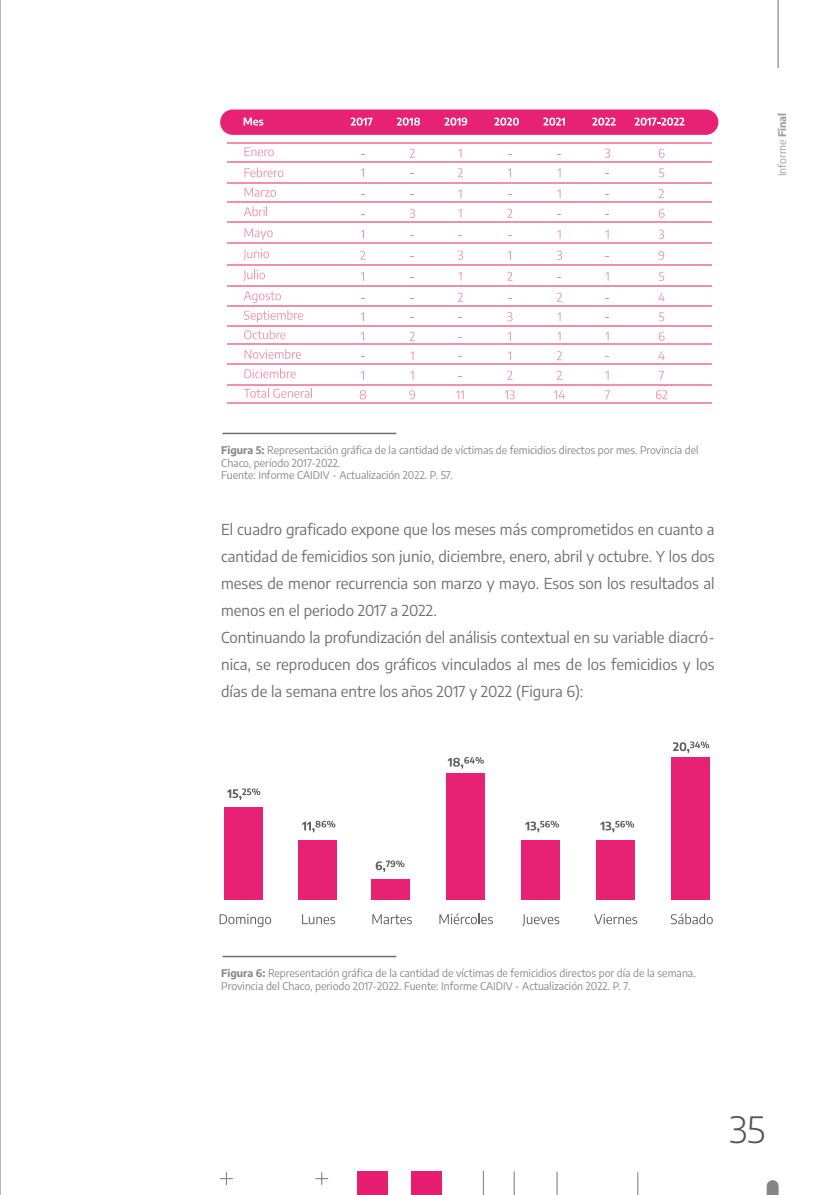
<style>
.page{position:relative;width:821px;height:1195px;background:#fff}
.page>*{position:absolute;margin:0;border:0;box-sizing:border-box;transform-origin:0 0}
.t1{font:300 36px "Encode Sans";color:#555454}
.t2{font:15px/27px "Encode Sans";color:#706f6f}
.t3{font:10.5px/12.6px "Encode Sans";color:#878787}
.t4{font:10.5px "Encode Sans";color:#9d9d9c}
.s1{font-weight:700}
</style>
<div class="page">
<hr style="left:777px;top:0;width:2px;height:68px;background:#9d9d9c">
<hr style="left:0;top:0;width:1px;height:1195px;background:#9d9d9c">
<div style="left:411px;top:1171px;width:30px;height:24px;background:#e71d72"></div>
<div style="left:357px;top:1171px;width:30px;height:24px;background:#e71d72"></div>
<div style="left:766px;top:1186px;width:12px;height:9px;background:#868686"></div>
<svg style="left:483px;top:1171px;width:1px;height:24px"></svg>
<svg style="left:637px;top:1172px;width:1px;height:23px"></svg>
<svg style="left:556px;top:1172px;width:1px;height:23px"></svg>
<hr style="left:513px;top:1172px;width:2px;height:23px;background:#868686">
<svg style="left:316px;top:1172px;width:12px;height:12px"></svg>
<svg style="left:220px;top:1172px;width:12px;height:12px"></svg>
<hr style="left:222px;top:433px;width:174px;height:1px;background:#706f6f">
<div style="left:371px;top:879px;width:39px;height:20px;background:#e72274"></div>
<svg style="left:376px;top:860px;width:28px;height:12px"></svg>
<div style="left:671px;top:757px;width:39px;height:142px;background:#e72274"></div>
<svg style="left:673px;top:741px;width:36px;height:12px"></svg>
<div style="left:596px;top:840px;width:39px;height:59px;background:#e72274"></div>
<svg style="left:600px;top:821px;width:34px;height:11px"></svg>
<div style="left:521px;top:840px;width:39px;height:59px;background:#e72274"></div>
<svg style="left:525px;top:821px;width:34px;height:11px"></svg>
<div style="left:298px;top:840px;width:38px;height:59px;background:#e72274"></div>
<svg style="left:302px;top:821px;width:33px;height:11px"></svg>
<div style="left:224px;top:807px;width:38px;height:92px;background:#e72274"></div>
<div style="left:446px;top:773px;width:38px;height:126px;background:#e72274"></div>
<svg style="left:227px;top:788px;width:33px;height:12px"></svg>
<svg style="left:220px;top:914px;width:51px;height:13px"></svg>
<svg style="left:302px;top:914px;width:33px;height:10px"></svg>
<svg style="left:372px;top:914px;width:40px;height:10px"></svg>
<svg style="left:439px;top:913px;width:54px;height:11px"></svg>
<svg style="left:522px;top:914px;width:37px;height:12px"></svg>
<svg style="left:594px;top:914px;width:43px;height:10px"></svg>
<svg style="left:671px;top:913px;width:42px;height:11px"></svg>
<svg style="left:448px;top:757px;width:36px;height:11px"></svg>
<div style="left:220px;top:109px;width:498px;height:26px;background:#e72274;border-radius:13px"></div>
<svg style="left:351px;top:118px;width:21px;height:8px"></svg>
<svg style="left:397px;top:118px;width:23px;height:8px"></svg>
<svg style="left:444px;top:118px;width:23px;height:8px"></svg>
<svg style="left:494px;top:118px;width:25px;height:8px"></svg>
<svg style="left:543px;top:118px;width:22px;height:8px"></svg>
<svg style="left:592px;top:118px;width:23px;height:8px"></svg>
<svg style="left:634px;top:118px;width:50px;height:8px"></svg>
<svg style="left:244px;top:118px;width:19px;height:7px"></svg>
<hr style="left:228px;top:403px;width:484px;height:1px;background:#f190ad">
<hr style="left:228px;top:384px;width:484px;height:1px;background:#f190ad">
<hr style="left:228px;top:363px;width:484px;height:1px;background:#f190ad">
<hr style="left:228px;top:343px;width:484px;height:2px;background:#f190ad">
<hr style="left:228px;top:325px;width:484px;height:1px;background:#f190ad">
<hr style="left:228px;top:305px;width:484px;height:1px;background:#f190ad">
<hr style="left:228px;top:285px;width:484px;height:2px;background:#f190ad">
<hr style="left:228px;top:265px;width:484px;height:1px;background:#f190ad">
<hr style="left:228px;top:243px;width:484px;height:1px;background:#f190ad">
<hr style="left:228px;top:221px;width:484px;height:2px;background:#f190ad">
<hr style="left:228px;top:202px;width:484px;height:1px;background:#f190ad">
<hr style="left:228px;top:183px;width:484px;height:1px;background:#f190ad">
<hr style="left:228px;top:162px;width:484px;height:1px;background:#f190ad">
<hr style="left:228px;top:143px;width:484px;height:1px;background:#f190ad">
<svg style="left:244px;top:147px;width:30px;height:9px"></svg>
<svg style="left:244px;top:167px;width:39px;height:10px"></svg>
<svg style="left:244px;top:188px;width:32px;height:9px"></svg>
<svg style="left:244px;top:206px;width:23px;height:10px"></svg>
<svg style="left:244px;top:228px;width:29px;height:12px"></svg>
<svg style="left:243px;top:249px;width:26px;height:11px"></svg>
<svg style="left:243px;top:269px;width:22px;height:12px"></svg>
<svg style="left:244px;top:291px;width:37px;height:12px"></svg>
<svg style="left:244px;top:310px;width:59px;height:12px"></svg>
<svg style="left:244px;top:329px;width:41px;height:10px"></svg>
<svg style="left:244px;top:349px;width:57px;height:10px"></svg>
<svg style="left:244px;top:368px;width:52px;height:10px"></svg>
<svg style="left:243px;top:388px;width:69px;height:10px"></svg>
<svg style="left:659px;top:149px;width:5px;height:9px"></svg>
<svg style="left:659px;top:168px;width:5px;height:9px"></svg>
<svg style="left:659px;top:189px;width:5px;height:9px"></svg>
<svg style="left:659px;top:209px;width:5px;height:9px"></svg>
<svg style="left:658px;top:230px;width:6px;height:9px"></svg>
<svg style="left:658px;top:251px;width:6px;height:9px"></svg>
<svg style="left:659px;top:272px;width:5px;height:9px"></svg>
<svg style="left:658px;top:293px;width:7px;height:9px"></svg>
<svg style="left:659px;top:312px;width:5px;height:9px"></svg>
<svg style="left:659px;top:332px;width:5px;height:9px"></svg>
<svg style="left:658px;top:351px;width:7px;height:9px"></svg>
<svg style="left:658px;top:371px;width:6px;height:9px"></svg>
<svg style="left:656px;top:390px;width:11px;height:9px"></svg>
<svg style="left:604px;top:149px;width:6px;height:9px"></svg>
<svg style="left:605px;top:230px;width:3px;height:9px"></svg>
<svg style="left:605px;top:272px;width:3px;height:9px"></svg>
<svg style="left:605px;top:332px;width:3px;height:9px"></svg>
<svg style="left:605px;top:371px;width:3px;height:9px"></svg>
<svg style="left:604px;top:390px;width:6px;height:9px"></svg>
<svg style="left:557px;top:168px;width:3px;height:9px"></svg>
<svg style="left:557px;top:189px;width:3px;height:9px"></svg>
<svg style="left:557px;top:230px;width:3px;height:9px"></svg>
<svg style="left:556px;top:251px;width:6px;height:9px"></svg>
<svg style="left:557px;top:293px;width:5px;height:9px"></svg>
<svg style="left:557px;top:312px;width:3px;height:9px"></svg>
<svg style="left:557px;top:332px;width:3px;height:9px"></svg>
<svg style="left:557px;top:351px;width:5px;height:9px"></svg>
<svg style="left:557px;top:371px;width:5px;height:9px"></svg>
<svg style="left:554px;top:390px;width:11px;height:9px"></svg>
<svg style="left:508px;top:168px;width:3px;height:9px"></svg>
<svg style="left:507px;top:209px;width:5px;height:9px"></svg>
<svg style="left:508px;top:251px;width:3px;height:9px"></svg>
<svg style="left:507px;top:272px;width:5px;height:9px"></svg>
<svg style="left:507px;top:312px;width:5px;height:9px"></svg>
<svg style="left:508px;top:332px;width:3px;height:9px"></svg>
<svg style="left:508px;top:351px;width:3px;height:9px"></svg>
<svg style="left:507px;top:371px;width:5px;height:9px"></svg>
<svg style="left:505px;top:390px;width:10px;height:9px"></svg>
<svg style="left:458px;top:149px;width:3px;height:9px"></svg>
<svg style="left:458px;top:168px;width:5px;height:9px"></svg>
<svg style="left:458px;top:189px;width:3px;height:9px"></svg>
<svg style="left:458px;top:209px;width:3px;height:9px"></svg>
<svg style="left:457px;top:251px;width:6px;height:9px"></svg>
<svg style="left:458px;top:272px;width:3px;height:9px"></svg>
<svg style="left:458px;top:293px;width:5px;height:9px"></svg>
<svg style="left:456px;top:390px;width:8px;height:9px"></svg>
<svg style="left:410px;top:149px;width:5px;height:9px"></svg>
<svg style="left:409px;top:209px;width:6px;height:9px"></svg>
<svg style="left:410px;top:332px;width:5px;height:9px"></svg>
<svg style="left:410px;top:351px;width:3px;height:9px"></svg>
<svg style="left:410px;top:371px;width:3px;height:9px"></svg>
<svg style="left:409px;top:390px;width:6px;height:9px"></svg>
<svg style="left:361px;top:168px;width:3px;height:9px"></svg>
<svg style="left:361px;top:230px;width:3px;height:9px"></svg>
<svg style="left:360px;top:251px;width:5px;height:9px"></svg>
<svg style="left:361px;top:272px;width:3px;height:9px"></svg>
<svg style="left:361px;top:312px;width:3px;height:9px"></svg>
<svg style="left:361px;top:332px;width:3px;height:9px"></svg>
<svg style="left:361px;top:371px;width:3px;height:9px"></svg>
<svg style="left:360px;top:390px;width:6px;height:9px"></svg>
<hr style="left:222px;top:956px;width:174px;height:1px;background:#706f6f">
<p class="t4" style="left:775px;top:176px;width:65px;rotate:-90deg">Informe <span class="s1">Final</span></p>
<p class="t3" style="left:221px;top:443px;width:479px"><span class="s1">Figura 5:</span> Representación gráfica de la cantidad de víctimas de femicidios directos por mes. Provincia del<br>Chaco, periodo 2017-2022.<br>Fuente: Informe CAIDIV - Actualización 2022. P. 57.</p>
<p class="t2" style="left:221px;top:515px;width:495px">El cuadro graficado expone que los meses más comprometidos en cuanto a cantidad de femicidios son junio, diciembre, enero, abril y octubre. Y los dos meses de menor recurrencia son marzo y mayo. Esos son los resultados al menos en el periodo 2017 a 2022.<br>Continuando la profundización del análisis contextual en su variable diacró&shy;nica, se reproducen dos gráficos vinculados al mes de los femicidios y los días de la semana entre los años 2017 y 2022 (Figura 6):</p>
<p class="t3" style="left:221px;top:966px;width:476px"><span class="s1">Figura 6:</span> Representación gráfica de la cantidad de víctimas de femicidios directos por día de la semana.<br>Provincia del Chaco, periodo 2017-2022. Fuente: Informe CAIDIV - Actualización 2022. P. 7.</p>
<h1 class="t1" style="left:729px;top:1104px;width:37px">35</h1>
</div>
